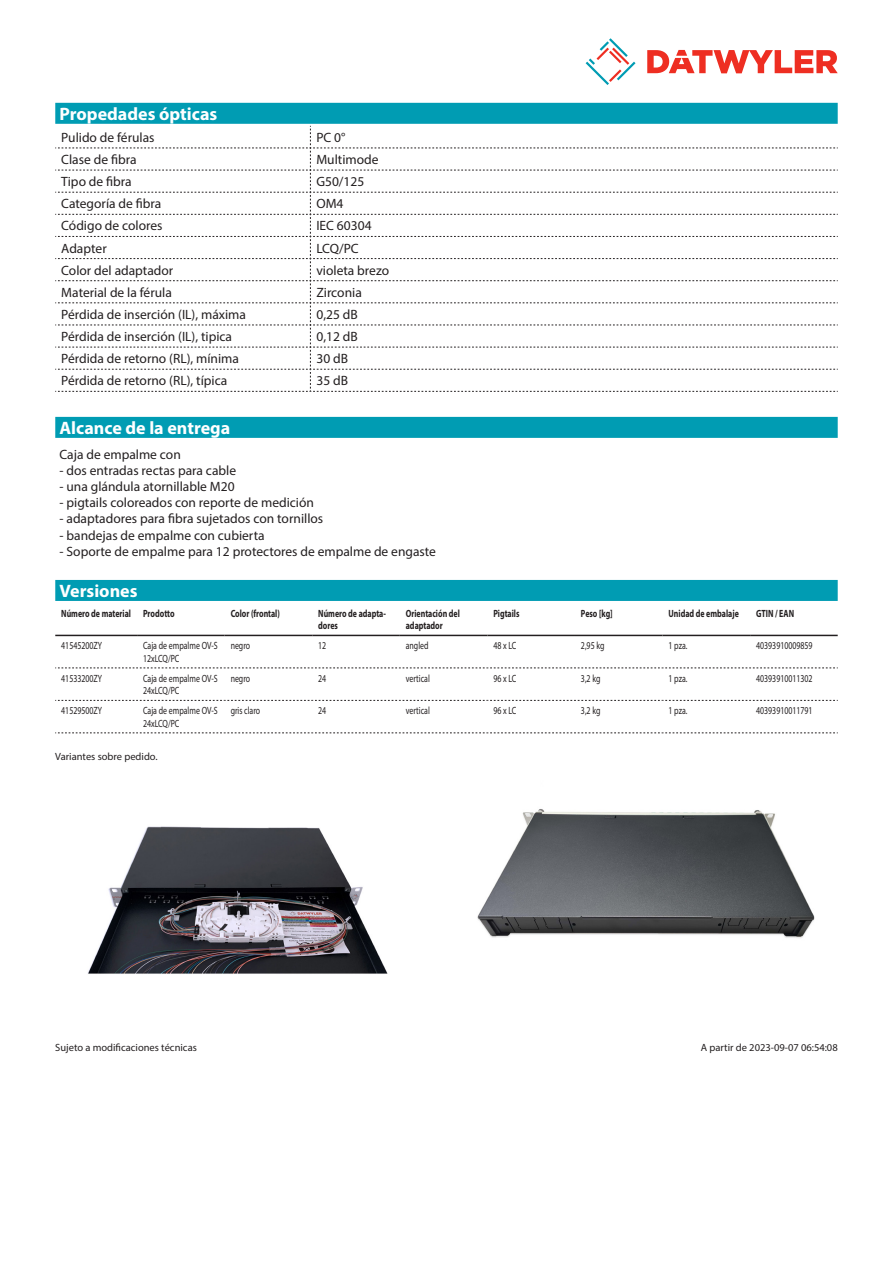
<style>
.page{position:relative;width:893px;height:1263px;background:#fff}
.page>*{position:absolute;margin:0;border:0;box-sizing:border-box;transform-origin:0 0}
.Standard_Head_Proper{font:700 18px "Myriad Pro";color:#fff}
.myriad_light_propert{font:13.5px "Myriad Pro";color:#231f20}
.Standard_text{font:13.5px "Myriad Pro";color:#231f20}
.myriadlight{font:10.5px/12.6px "Myriad Pro";color:#231f20;scale:.75 1}
.myriadbold{font:700 10.5px/12.6px "Myriad Pro";color:#231f20;scale:.75 1}
.Footnote{font:10.5px "Myriad Pro";color:#231f20}
.imagetext{font:10.5px "Myriad Pro";color:#231f20}
</style>
<div class="page">
<svg style="left:586px;top:38px;width:49px;height:47px"></svg>
<svg style="left:647px;top:50px;width:191px;height:23px"></svg>
<div style="left:55px;top:580px;width:783px;height:21px;background:#009cb3"></div>
<hr style="left:55px;top:635px;width:82px;height:1px;background:#231f20">
<hr style="left:137px;top:635px;width:88px;height:1px;background:#231f20">
<hr style="left:225px;top:635px;width:87px;height:1px;background:#231f20">
<hr style="left:312px;top:635px;width:88px;height:1px;background:#231f20">
<hr style="left:400px;top:635px;width:87px;height:1px;background:#231f20">
<hr style="left:487px;top:635px;width:88px;height:1px;background:#231f20">
<hr style="left:575px;top:635px;width:87px;height:1px;background:#231f20">
<hr style="left:662px;top:635px;width:88px;height:1px;background:#231f20">
<hr style="left:750px;top:635px;width:88px;height:1px;background:#231f20">
<svg style="left:55px;top:668px;width:783px;height:1px"></svg>
<svg style="left:55px;top:700px;width:783px;height:1px"></svg>
<svg style="left:55px;top:733px;width:783px;height:1px"></svg>
<div style="left:55px;top:417px;width:783px;height:21px;background:#009cb3"></div>
<div style="left:55px;top:103px;width:783px;height:21px;background:#009cb3"></div>
<svg style="left:55px;top:126px;width:783px;height:266px"></svg>
<img style="left:88px;top:826px;width:300px;height:148px">
<img style="left:477px;top:809px;width:338px;height:129px">
<p class="Standard_Head_Proper" style="left:60px;top:102px;width:159px">Propedades ópticas</p>
<p class="myriad_light_propert" style="left:61px;top:129px;width:95px">Pulido de férulas</p>
<p class="myriad_light_propert" style="left:316px;top:129px;width:31px">PC 0°</p>
<p class="myriad_light_propert" style="left:61px;top:151px;width:77px">Clase de fibra</p>
<p class="myriad_light_propert" style="left:316px;top:151px;width:64px">Multimode</p>
<p class="myriad_light_propert" style="left:61px;top:173px;width:72px">Tipo de fibra</p>
<p class="myriad_light_propert" style="left:316px;top:173px;width:49px">G50/125</p>
<p class="myriad_light_propert" style="left:61px;top:195px;width:102px">Categoría de fibra</p>
<p class="myriad_light_propert" style="left:316px;top:195px;width:29px">OM4</p>
<p class="myriad_light_propert" style="left:61px;top:218px;width:103px">Código de colores</p>
<p class="myriad_light_propert" style="left:316px;top:218px;width:57px">IEC 60304</p>
<p class="myriad_light_propert" style="left:61px;top:240px;width:47px">Adapter</p>
<p class="myriad_light_propert" style="left:316px;top:240px;width:44px">LCQ/PC</p>
<p class="myriad_light_propert" style="left:61px;top:262px;width:114px">Color del adaptador</p>
<p class="myriad_light_propert" style="left:316px;top:262px;width:74px">violeta brezo</p>
<p class="myriad_light_propert" style="left:61px;top:284px;width:112px">Material de la férula</p>
<p class="myriad_light_propert" style="left:316px;top:284px;width:47px">Zirconia</p>
<p class="myriad_light_propert" style="left:61px;top:306px;width:186px">Pérdida de inserción (IL), máxima</p>
<p class="myriad_light_propert" style="left:316px;top:306px;width:43px">0,25 dB</p>
<p class="myriad_light_propert" style="left:61px;top:328px;width:172px">Pérdida de inserción (IL), tipica</p>
<p class="myriad_light_propert" style="left:316px;top:328px;width:43px">0,12 dB</p>
<p class="myriad_light_propert" style="left:61px;top:350px;width:179px">Pérdida de retorno (RL), mínima</p>
<p class="myriad_light_propert" style="left:316px;top:350px;width:33px">30 dB</p>
<p class="myriad_light_propert" style="left:61px;top:372px;width:167px">Pérdida de retorno (RL), típica</p>
<p class="myriad_light_propert" style="left:316px;top:372px;width:33px">35 dB</p>
<p class="Standard_Head_Proper" style="left:60px;top:416px;width:172px">Alcance de la entrega</p>
<p class="Standard_text" style="left:60px;top:446px;width:123px">Caja de empalme con</p>
<p class="Standard_text" style="left:60px;top:462px;width:178px">- dos entradas rectas para cable</p>
<p class="Standard_text" style="left:60px;top:478px;width:177px">- una glándula atornillable M20</p>
<p class="Standard_text" style="left:60px;top:494px;width:256px">- pigtails coloreados con reporte de medición</p>
<p class="Standard_text" style="left:60px;top:510px;width:265px">- adaptadores para fibra sujetados con tornillos</p>
<p class="Standard_text" style="left:60px;top:527px;width:207px">- bandejas de empalme con cubierta</p>
<p class="Standard_text" style="left:60px;top:543px;width:378px">- Soporte de empalme para 12 protectores de empalme de engaste</p>
<p class="Standard_Head_Proper" style="left:60px;top:579px;width:80px">Versiones</p>
<p class="myriadbold" style="left:61px;top:607px;width:95px">Número de material</p>
<p class="myriadbold" style="left:143px;top:607px;width:44px">Prodotto</p>
<p class="myriadbold" style="left:231px;top:607px;width:67px">Color (frontal)</p>
<p class="myriadbold" style="left:318px;top:607px;width:92px">Número de adapta&shy;dores</p>
<p class="myriadbold" style="left:406px;top:607px;width:74px">Orientación del adaptador</p>
<p class="myriadbold" style="left:493px;top:607px;width:36px">Pigtails</p>
<p class="myriadbold" style="left:581px;top:607px;width:44px">Peso [kg]</p>
<p class="myriadbold" style="left:668px;top:607px;width:95px">Unidad de embalaje</p>
<p class="myriadbold" style="left:756px;top:607px;width:52px">GTIN / EAN</p>
<p class="myriadlight" style="left:61px;top:639px;width:56px">41545200ZY</p>
<p class="myriadlight" style="left:143px;top:639px;width:101px">Caja de empalme OV-S<br>12xLCQ/PC</p>
<p class="myriadlight" style="left:231px;top:639px;width:27px">negro</p>
<p class="myriadlight" style="left:318px;top:639px;width:12px">12</p>
<p class="myriadlight" style="left:406px;top:639px;width:32px">angled</p>
<p class="myriadlight" style="left:493px;top:639px;width:32px">48 x LC</p>
<p class="myriadlight" style="left:581px;top:639px;width:33px">2,95 kg</p>
<p class="myriadlight" style="left:668px;top:639px;width:27px">1 pza.</p>
<p class="myriadlight" style="left:756px;top:639px;width:77px">40393910009859</p>
<p class="myriadlight" style="left:61px;top:672px;width:56px">41533200ZY</p>
<p class="myriadlight" style="left:143px;top:672px;width:101px">Caja de empalme OV-S<br>24xLCQ/PC</p>
<p class="myriadlight" style="left:231px;top:672px;width:27px">negro</p>
<p class="myriadlight" style="left:318px;top:672px;width:12px">24</p>
<p class="myriadlight" style="left:406px;top:672px;width:34px">vertical</p>
<p class="myriadlight" style="left:493px;top:672px;width:32px">96 x LC</p>
<p class="myriadlight" style="left:581px;top:672px;width:27px">3,2 kg</p>
<p class="myriadlight" style="left:668px;top:672px;width:27px">1 pza.</p>
<p class="myriadlight" style="left:756px;top:672px;width:77px">40393910011302</p>
<p class="myriadlight" style="left:61px;top:704px;width:56px">41529500ZY</p>
<p class="myriadlight" style="left:143px;top:704px;width:101px">Caja de empalme OV-S<br>24xLCQ/PC</p>
<p class="myriadlight" style="left:231px;top:704px;width:41px">gris claro</p>
<p class="myriadlight" style="left:318px;top:704px;width:12px">24</p>
<p class="myriadlight" style="left:406px;top:704px;width:34px">vertical</p>
<p class="myriadlight" style="left:493px;top:704px;width:32px">96 x LC</p>
<p class="myriadlight" style="left:581px;top:704px;width:27px">3,2 kg</p>
<p class="myriadlight" style="left:668px;top:704px;width:27px">1 pza.</p>
<p class="myriadlight" style="left:756px;top:704px;width:77px">40393910011791</p>
<p class="imagetext" style="left:55px;top:750px;width:104px">Variantes sobre pedido.</p>
<p class="Footnote" style="left:55px;top:1041px;width:143px">Sujeto a modificaciones técnicas</p>
<p class="Footnote" style="left:701px;top:1041px;width:138px">A partir de 2023-09-07 06:54:08</p>
</div>
